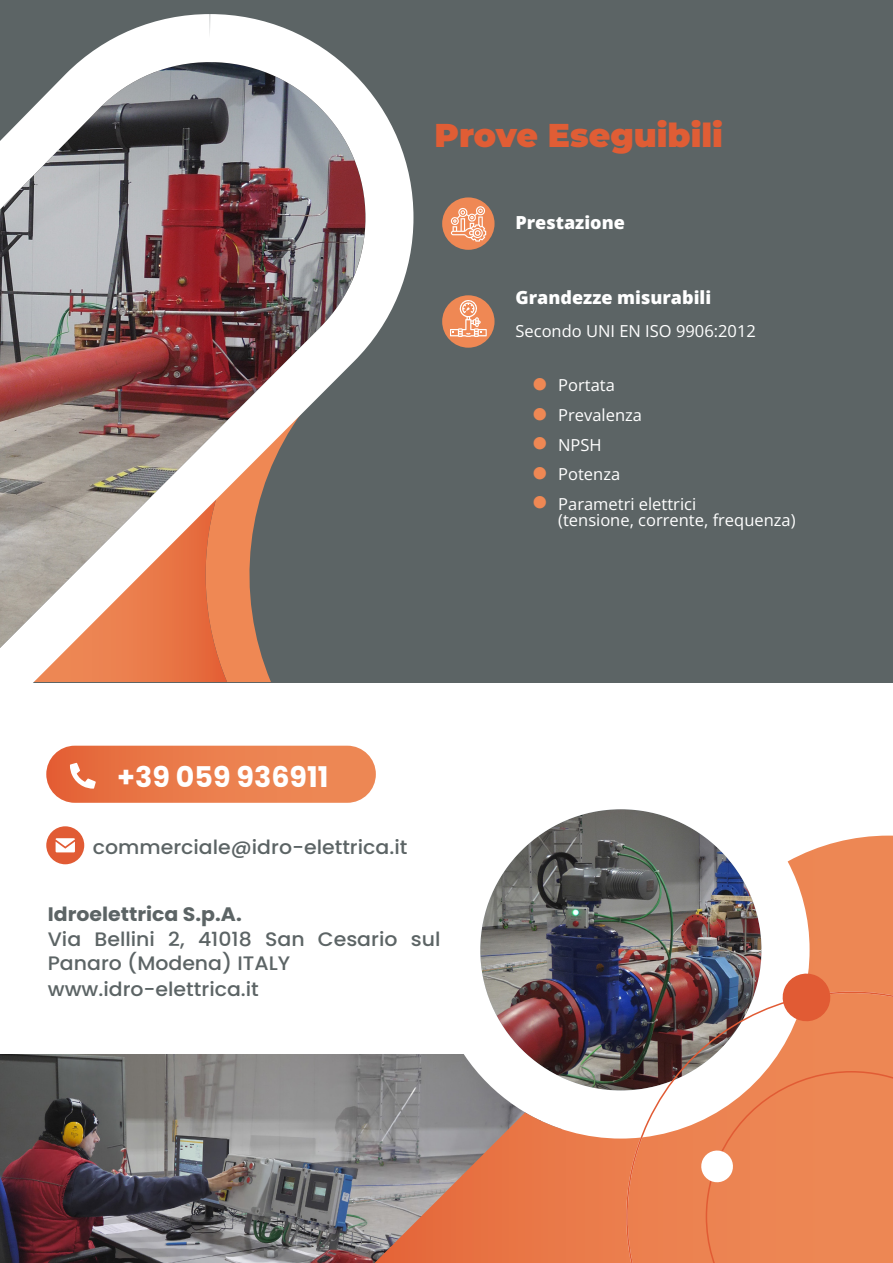
<style>
.page{position:relative;width:893px;height:1263px;background:#fff}
.page>*{position:absolute;margin:0;border:0;box-sizing:border-box;transform-origin:0 0}
.t1{font:100 33px "Montserrat";color:#e05d35}
.t2{font:700 28.5px "Poppins";color:#fff}
.t3{font:500 19.5px/23.4px "Poppins";color:#5c6465;scale:1.05 1}
.t4{font:700 19.5px "Poppins";color:#5c6465;scale:1.05 1}
.Body_Text{font:18px "Open Sans";color:#fff}
.Body_Text-2{font:16.5px/16.5px "Open Sans";color:#fff}
.s1{font-family:"Arial";font-size:49.5px;color:#ef8854}
</style>
<div class="page">
<img style="left:0;top:1054px;width:375px;height:209px">
<img style="left:480px;top:809px;width:281px;height:281px;border-radius:141px">
<div style="left:432px;top:761px;width:377px;height:377px;border:48px solid #fff;border-radius:50%"></div>
<div style="left:0;top:0;width:893px;height:682px;background:#5c6465"></div>
<img style="left:375px;top:836px;width:518px;height:427px">
<svg style="left:626px;top:991px;width:267px;height:272px;fill:#ec8253"></svg>
<svg style="left:779px;top:970px;width:55px;height:54px"></svg>
<svg style="left:699px;top:1071px;width:194px;height:192px;background:#ed8e5f"></svg>
<img style="left:0;top:14px;width:414px;height:668px">
<div style="left:442px;top:295px;width:53px;height:53px;background:#ef8854;border-radius:50%"></div>
<svg style="left:450px;top:300px;width:37px;height:37px"></svg>
<div style="left:442px;top:197px;width:53px;height:53px;background:#ef8854;border-radius:50%"></div>
<svg style="left:451px;top:206px;width:35px;height:36px"></svg>
<div style="left:46px;top:746px;width:330px;height:57px;background:linear-gradient(to right,#e5673a,#ef8f5b);border-radius:29px"></div>
<svg style="left:70px;top:763px;width:26px;height:26px"></svg>
<div style="left:46px;top:826px;width:38px;height:38px;background:#e15b34;border-radius:50%"></div>
<svg style="left:56px;top:838px;width:19px;height:14px"></svg>
<p class="t1" style="left:434px;top:113px;width:290px">Prove Eseguibili</p>
<p class="Body_Text" style="left:515px;top:210px;width:111px">Prestazione</p>
<p class="Body_Text" style="left:515px;top:285px;width:197px">Grandezze misurabili</p>
<p class="Body_Text-2" style="left:515px;top:322px;width:242px">Secondo UNI EN ISO 9906:2012</p>
<p class="t2" style="left:117px;top:761px;width:213px">+39 059 936911</p>
<p class="t3" style="left:93px;top:835px;width:301px">commerciale@idro-elettrica.it</p>
<p class="t4" style="left:48px;top:902px;width:186px">Idroelettrica S.p.A.</p>
<p class="t3" style="left:48px;top:928px;width:375px">Via Bellini 2, 41018 San Cesario sul<br>Panaro (Modena) ITALY</p>
<p class="t3" style="left:48px;top:977px;width:203px">www.idro-elettrica.it</p>
<p class="Body_Text-2" style="left:531px;top:377px;width:85px"><span class="s1">•</span> Portata</p>
<p class="Body_Text-2" style="left:531px;top:406px;width:112px"><span class="s1">•</span> Prevalenza</p>
<p class="Body_Text-2" style="left:531px;top:436px;width:72px"><span class="s1">•</span> NPSH</p>
<p class="Body_Text-2" style="left:531px;top:465px;width:91px"><span class="s1">•</span> Potenza</p>
<p class="Body_Text-2" style="left:558px;top:495px;width:239px;text-indent:-27px"><span class="s1">•</span> Parametri elettrici<br>(tensione, corrente, frequenza)</p>
</div>
